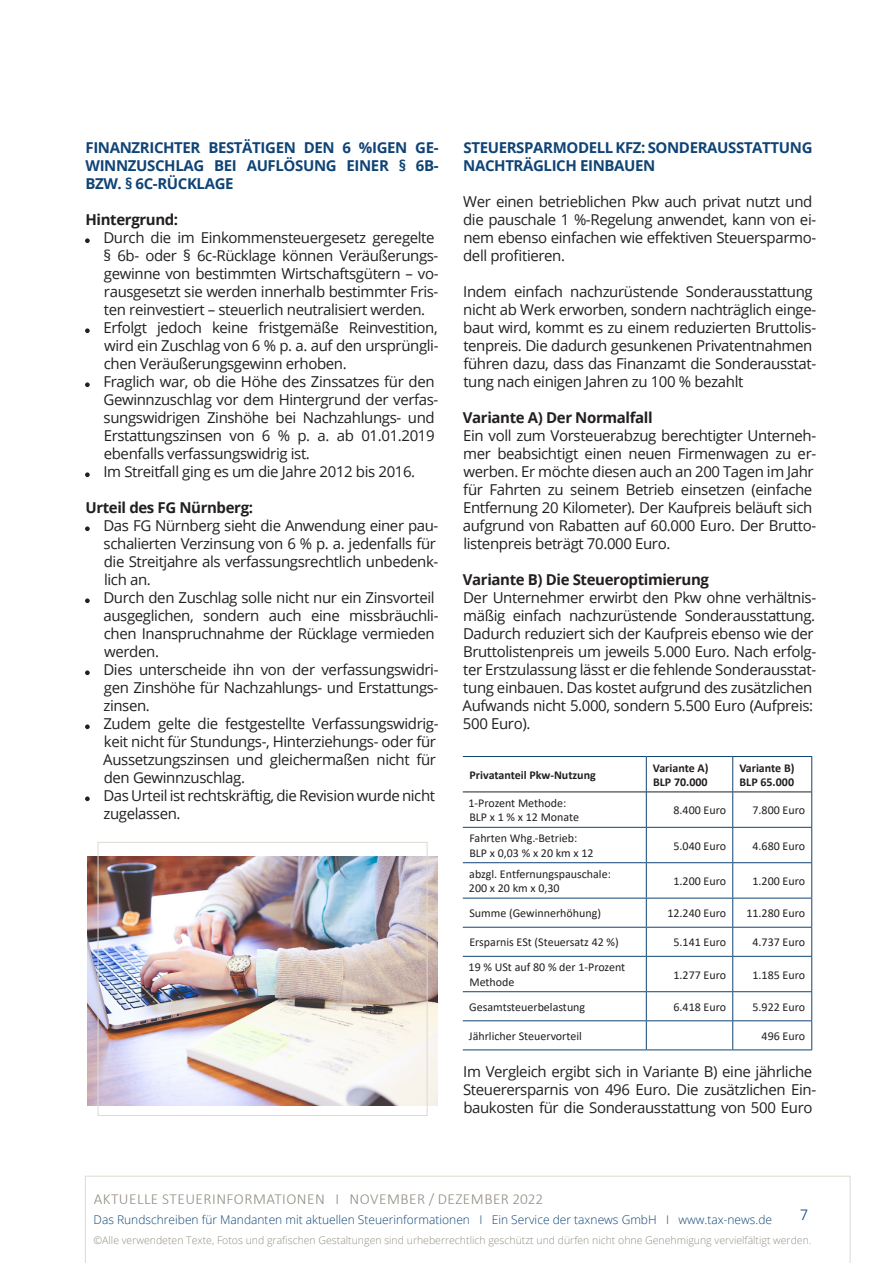
<style>
.page{position:relative;width:893px;height:1263px;background:#fff}
.page>*{position:absolute;margin:0;border:0;box-sizing:border-box;transform-origin:0 0}
.t1{font:300 16.5px "Calibri";color:#0f4476}
.t2{font:300 15.3px "Calibri";letter-spacing:.03em;color:#948e83}
.t3{font:15px/18px "Open Sans";letter-spacing:-.025em;color:#231f20}
.t4{font:700 15px/18px "Open Sans";letter-spacing:-.025em;color:#0f4476;text-align:justify}
.t5{font:700 15px "Open Sans";letter-spacing:-.025em;color:#231f20}
.t6{font:12px/14.4px "Calibri";color:#231f20}
.t7{font:300 12px "Open Sans";color:#0f4476}
.t8{font:700 12px/14.4px "Calibri";color:#231f20}
.t9{font:300 10.5px "Open Sans";color:#948e83}
</style>
<div class="page">
<svg style="left:85px;top:1176px;width:765px;height:87px"></svg>
<svg style="left:85px;top:238px;width:5px;height:5px"></svg>
<svg style="left:85px;top:328px;width:5px;height:5px"></svg>
<svg style="left:85px;top:382px;width:5px;height:5px"></svg>
<svg style="left:85px;top:472px;width:5px;height:5px"></svg>
<svg style="left:85px;top:526px;width:5px;height:5px"></svg>
<svg style="left:85px;top:598px;width:5px;height:5px"></svg>
<svg style="left:85px;top:670px;width:5px;height:5px"></svg>
<svg style="left:85px;top:724px;width:5px;height:5px"></svg>
<svg style="left:85px;top:796px;width:5px;height:5px"></svg>
<svg style="left:463px;top:757px;width:348px;height:292px"></svg>
<hr style="left:463px;top:791px;width:183px;height:1px;background:#231f20">
<hr style="left:647px;top:791px;width:85px;height:1px;background:#231f20">
<hr style="left:733px;top:791px;width:78px;height:1px;background:#231f20">
<hr style="left:463px;top:756px;width:183px;height:1px;background:#0f4476">
<hr style="left:646px;top:756px;width:87px;height:1px;background:#0f4476">
<hr style="left:646px;top:757px;width:1px;height:35px;background:#0f4476">
<hr style="left:733px;top:756px;width:79px;height:1px;background:#0f4476">
<hr style="left:732px;top:757px;width:1px;height:35px;background:#0f4476">
<hr style="left:811px;top:757px;width:1px;height:35px;background:#0f4476">
<hr style="left:646px;top:792px;width:1px;height:35px;background:#0f4476">
<hr style="left:732px;top:792px;width:1px;height:35px;background:#0f4476">
<hr style="left:811px;top:792px;width:1px;height:35px;background:#0f4476">
<hr style="left:463px;top:827px;width:183px;height:1px;background:#0f4476">
<hr style="left:646px;top:827px;width:87px;height:1px;background:#0f4476">
<hr style="left:646px;top:828px;width:1px;height:34px;background:#0f4476">
<hr style="left:733px;top:827px;width:79px;height:1px;background:#0f4476">
<hr style="left:732px;top:828px;width:1px;height:34px;background:#0f4476">
<hr style="left:811px;top:828px;width:1px;height:34px;background:#0f4476">
<hr style="left:463px;top:862px;width:183px;height:1px;background:#0f4476">
<hr style="left:646px;top:862px;width:87px;height:1px;background:#0f4476">
<hr style="left:646px;top:863px;width:1px;height:35px;background:#0f4476">
<hr style="left:733px;top:862px;width:79px;height:1px;background:#0f4476">
<hr style="left:732px;top:863px;width:1px;height:35px;background:#0f4476">
<hr style="left:811px;top:863px;width:1px;height:35px;background:#0f4476">
<hr style="left:463px;top:898px;width:183px;height:1px;background:#0f4476">
<hr style="left:646px;top:898px;width:87px;height:1px;background:#0f4476">
<hr style="left:733px;top:898px;width:79px;height:1px;background:#0f4476">
<hr style="left:463px;top:927px;width:183px;height:1px;background:#0f4476">
<hr style="left:646px;top:927px;width:87px;height:1px;background:#0f4476">
<svg style="left:646px;top:898px;width:1px;height:58px"></svg>
<hr style="left:733px;top:927px;width:79px;height:1px;background:#0f4476">
<svg style="left:732px;top:898px;width:1px;height:58px"></svg>
<svg style="left:811px;top:898px;width:1px;height:58px"></svg>
<hr style="left:463px;top:956px;width:183px;height:1px;background:#0f4476">
<hr style="left:646px;top:956px;width:87px;height:1px;background:#0f4476">
<hr style="left:646px;top:957px;width:1px;height:34px;background:#0f4476">
<hr style="left:733px;top:956px;width:79px;height:1px;background:#0f4476">
<hr style="left:732px;top:957px;width:1px;height:34px;background:#0f4476">
<hr style="left:811px;top:957px;width:1px;height:34px;background:#0f4476">
<hr style="left:463px;top:991px;width:183px;height:1px;background:#0f4476">
<hr style="left:646px;top:991px;width:87px;height:1px;background:#0f4476">
<hr style="left:733px;top:991px;width:79px;height:1px;background:#0f4476">
<hr style="left:463px;top:1020px;width:183px;height:1px;background:#0f4476">
<hr style="left:646px;top:1020px;width:87px;height:1px;background:#0f4476">
<svg style="left:646px;top:992px;width:1px;height:57px"></svg>
<hr style="left:733px;top:1020px;width:79px;height:1px;background:#0f4476">
<svg style="left:732px;top:992px;width:1px;height:57px"></svg>
<svg style="left:811px;top:992px;width:1px;height:57px"></svg>
<hr style="left:463px;top:1049px;width:183px;height:1px;background:#0f4476">
<hr style="left:646px;top:1049px;width:87px;height:1px;background:#0f4476">
<hr style="left:733px;top:1049px;width:79px;height:1px;background:#0f4476">
<img style="left:87px;top:856px;width:351px;height:249px">
<div style="left:98px;top:842px;width:329px;height:274px;border:1px solid #dfd9d1"></div>
<p class="t4" style="left:86px;top:138px;width:355px">FINANZRICHTER BESTÄTIGEN DEN 6 %IGEN GE-WINNZUSCHLAG BEI AUFLÖSUNG EINER § 6B-BZW. § 6C-RÜCKLAGE</p>
<p class="t5" style="left:86px;top:209px;width:94px">Hintergrund:</p>
<p class="t3" style="left:103px;top:228px;width:337px">Durch die im Einkommensteuergesetz geregelte § 6b- oder § 6c-Rücklage können Veräußerungs&shy;gewinne von bestimmten Wirtschaftsgütern – vo&shy;rausgesetzt sie werden innerhalb bestimmter Fris&shy;ten reinvestiert – steuerlich neutralisiert werden.<br>Erfolgt jedoch keine fristgemäße Reinvestition, wird ein Zuschlag von 6 % p. a. auf den ursprüngli&shy;chen Veräußerungsgewinn erhoben.<br>Fraglich war, ob die Höhe des Zinssatzes für den Gewinnzuschlag vor dem Hintergrund der verfas&shy;sungswidrigen Zinshöhe bei Nachzahlungs- und Erstattungszinsen von 6 % p. a. ab 01.01.2019 ebenfalls verfassungswidrig ist.<br>Im Streitfall ging es um die Jahre 2012 bis 2016.</p>
<p class="t5" style="left:85px;top:497px;width:169px">Urteil des FG Nürnberg:</p>
<p class="t3" style="left:103px;top:516px;width:337px">Das FG Nürnberg sieht die Anwendung einer pau&shy;schalierten Verzinsung von 6 % p. a. jedenfalls für die Streitjahre als verfassungsrechtlich unbedenk&shy;lich an.<br>Durch den Zuschlag solle nicht nur ein Zinsvorteil ausgeglichen, sondern auch eine missbräuchli&shy;chen Inanspruchnahme der Rücklage vermieden werden.<br>Dies unterscheide ihn von der verfassungswidri&shy;gen Zinshöhe für Nachzahlungs- und Erstattungs&shy;zinsen.<br>Zudem gelte die festgestellte Verfassungswidrig&shy;keit nicht für Stundungs-, Hinterziehungs- oder für Aussetzungszinsen und gleichermaßen nicht für den Gewinnzuschlag.<br>Das Urteil ist rechtskräftig, die Revision wurde nicht zugelassen.</p>
<p class="t4" style="left:463px;top:138px;width:351px">STEUERSPARMODELL KFZ: SONDERAUSSTATTUNG<br>NACHTRÄGLICH EINBAUEN</p>
<p class="t3" style="left:463px;top:192px;width:355px">Wer einen betrieblichen Pkw auch privat nutzt und die pauschale 1 %-Regelung anwendet, kann von ei&shy;nem ebenso einfachen wie effektiven Steuersparmo&shy;dell profitieren.</p>
<p class="t3" style="left:463px;top:282px;width:354px">Indem einfach nachzurüstende Sonderausstattung nicht ab Werk erworben, sondern nachträglich einge&shy;baut wird, kommt es zu einem reduzierten Bruttolis&shy;tenpreis. Die dadurch gesunkenen Privatentnahmen führen dazu, dass das Finanzamt die Sonderausstat&shy;tung nach einigen Jahren zu 100 % bezahlt</p>
<p class="t5" style="left:463px;top:407px;width:191px">Variante A) Der Normalfall</p>
<p class="t3" style="left:463px;top:426px;width:355px">Ein voll zum Vorsteuerabzug berechtigter Unterneh&shy;mer beabsichtigt einen neuen Firmenwagen zu er&shy;werben. Er möchte diesen auch an 200 Tagen im Jahr für Fahrten zu seinem Betrieb einsetzen (einfache Entfernung 20 Kilometer). Der Kaufpreis beläuft sich aufgrund von Rabatten auf 60.000 Euro. Der Brutto&shy;listenpreis beträgt 70.000 Euro.</p>
<p class="t5" style="left:463px;top:569px;width:248px">Variante B) Die Steueroptimierung</p>
<p class="t3" style="left:463px;top:588px;width:355px">Der Unternehmer erwirbt den Pkw ohne verhältnis&shy;mäßig einfach nachzurüstende Sonderausstattung.<br>Dadurch reduziert sich der Kaufpreis ebenso wie der Bruttolistenpreis um jeweils 5.000 Euro. Nach erfolg&shy;ter Erstzulassung lässt er die fehlende Sonderausstat&shy;tung einbauen. Das kostet aufgrund des zusätzlichen Aufwands nicht 5.000, sondern 5.500 Euro (Aufpreis:<br>500 Euro).</p>
<p class="t8" style="left:470px;top:767px;width:128px">Privatanteil Pkw-Nutzung</p>
<p class="t8" style="left:653px;top:760px;width:57px">Variante A)<br>BLP 70.000</p>
<p class="t8" style="left:739px;top:760px;width:57px">Variante B)<br>BLP 65.000</p>
<p class="t6" style="left:469px;top:795px;width:112px">1-Prozent Methode:<br>BLP x 1 % x 12 Monate</p>
<p class="t6" style="left:673px;top:803px;width:54px">8.400 Euro</p>
<p class="t6" style="left:752px;top:803px;width:54px">7.800 Euro</p>
<p class="t6" style="left:469px;top:831px;width:126px">Fahrten Whg.-Betrieb:<br>BLP x 0,03 % x 20 km x 12</p>
<p class="t6" style="left:673px;top:838px;width:54px">5.040 Euro</p>
<p class="t6" style="left:752px;top:838px;width:54px">4.680 Euro</p>
<p class="t6" style="left:469px;top:866px;width:143px">abzgl. Entfernungspauschale:<br>200 x 20 km x 0,30</p>
<p class="t6" style="left:673px;top:873px;width:54px">1.200 Euro</p>
<p class="t6" style="left:752px;top:873px;width:54px">1.200 Euro</p>
<p class="t6" style="left:469px;top:906px;width:133px">Summe (Gewinnerhöhung)</p>
<p class="t6" style="left:667px;top:906px;width:60px">12.240 Euro</p>
<p class="t6" style="left:746px;top:906px;width:60px">11.280 Euro</p>
<p class="t6" style="left:469px;top:935px;width:151px">Ersparnis ESt (Steuersatz 42 %)</p>
<p class="t6" style="left:673px;top:935px;width:54px">5.141 Euro</p>
<p class="t6" style="left:752px;top:935px;width:54px">4.737 Euro</p>
<p class="t6" style="left:469px;top:960px;width:158px">19 % USt auf 80 % der 1-Prozent<br>Methode</p>
<p class="t6" style="left:673px;top:967px;width:54px">1.277 Euro</p>
<p class="t6" style="left:752px;top:967px;width:54px">1.185 Euro</p>
<p class="t6" style="left:469px;top:999px;width:117px">Gesamtsteuerbelastung</p>
<p class="t6" style="left:673px;top:999px;width:54px">6.418 Euro</p>
<p class="t6" style="left:752px;top:999px;width:54px">5.922 Euro</p>
<p class="t6" style="left:469px;top:1028px;width:114px">Jährlicher Steuervorteil</p>
<p class="t6" style="left:762px;top:1028px;width:45px">496 Euro</p>
<p class="t3" style="left:463px;top:1062px;width:355px">Im Vergleich ergibt sich in Variante B) eine jährliche<br>Steuerersparnis von 496 Euro. Die zusätzlichen Ein&shy;baukosten für die Sonderausstattung von 500 Euro</p>
<p class="t2" style="left:94px;top:1189px;width:451px">AKTUELLE STEUERINFORMATIONEN I NOVEMBER / DEZEMBER 2022</p>
<p class="t7" style="left:94px;top:1212px;width:680px">Das Rundschreiben für Mandanten mit aktuellen Steuerinformationen I Ein Service der taxnews GmbH I www.tax-news.de</p>
<p class="t9" style="left:94px;top:1233px;width:719px">©Alle verwendeten Texte, Fotos und grafischen Gestaltungen sind urheberrechtlich geschützt und dürfen nicht ohne Genehmigung vervielfältigt werden.</p>
<p class="t1" style="left:800px;top:1204px;width:10px">7</p>
</div>
